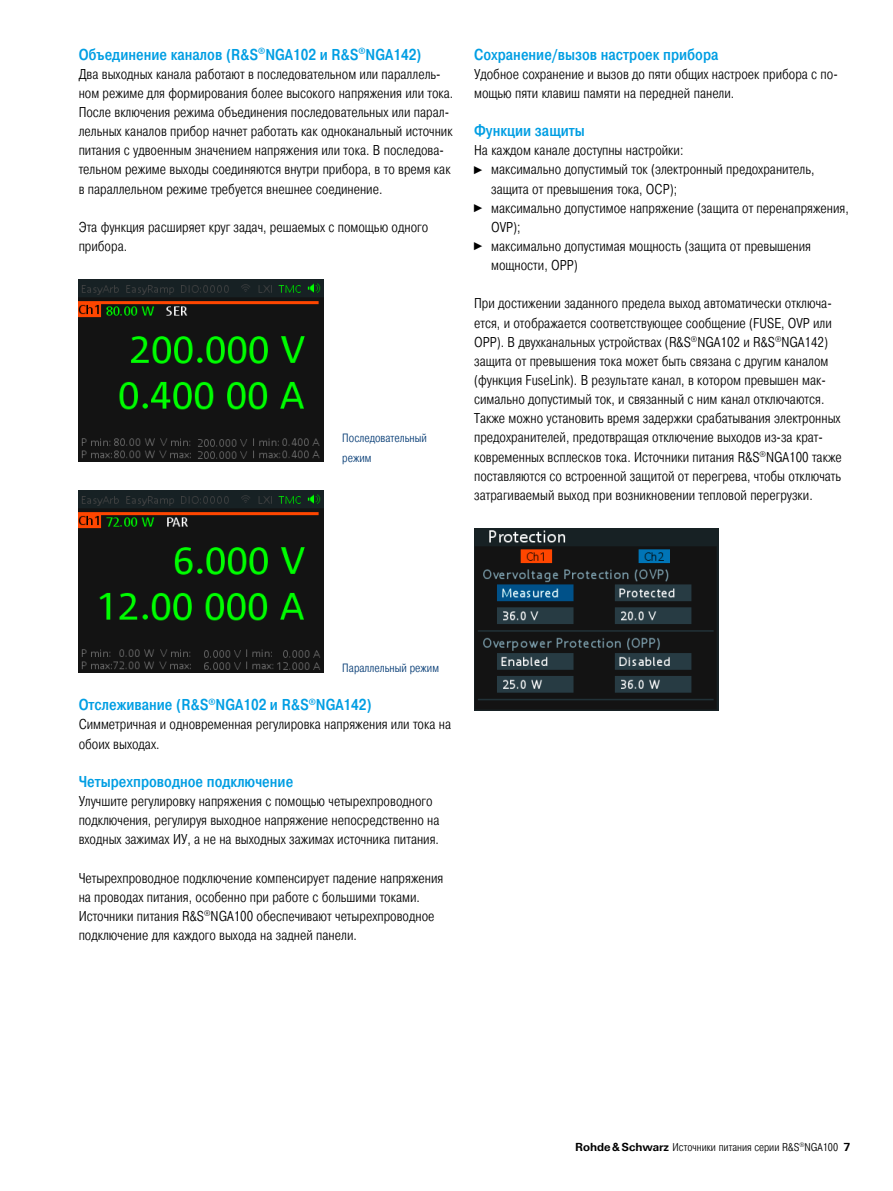
<style>
.page{position:relative;width:893px;height:1191px;background:#fff}
.page>*{position:absolute;margin:0;border:0;box-sizing:border-box;transform-origin:0 0}
.t1{font:500 15.75px "Pragmatica Cond";color:#009ee3}
.t2{font:300 14.25px/19.2px "Pragmatica Cond";color:#000}
.t3{font:300 12px/19.2px "Pragmatica Cond";color:#003872}
.t4{font:300 11.25px "Pragmatica Cond";color:#000}
.s1{font-family:"Arial Narrow";font-weight:400;font-size:11.4px}
.s2{font-family:"Linotype Univers 630";font-weight:700}
</style>
<div class="page">
<img style="left:474px;top:528px;width:245px;height:182px">
<img style="left:79px;top:280px;width:244px;height:181px">
<img style="left:79px;top:490px;width:244px;height:182px">
<p class="t1" style="left:79px;top:45px;width:344px">Объединение каналов (R&amp;S<sup>®</sup>NGA102 и R&amp;S<sup>®</sup>NGA142)</p>
<p class="t2" style="left:79px;top:64px;width:376px">Два выходных канала работают в последовательном или параллель&shy;ном режиме для формирования более высокого напряжения или тока.<br>После включения режима объединения последовательных или парал&shy;лельных каналов прибор начнет работать как одноканальный источник питания с удвоенным значением напряжения или тока. В последова&shy;тельном режиме выходы соединяются внутри прибора, в то время как в параллельном режиме требуется внешнее соединение.</p>
<p class="t2" style="left:79px;top:217px;width:351px">Эта функция расширяет круг задач, решаемых с помощью одного прибора.</p>
<p class="t3" style="left:342px;top:429px;width:86px">Последовательный режим</p>
<p class="t1" style="left:474px;top:45px;width:246px">Сохранение/вызов настроек прибора</p>
<p class="t2" style="left:474px;top:64px;width:365px">Удобное сохранение и вызов до пяти общих настроек прибора с по&shy;мощью пяти клавиш памяти на передней панели.</p>
<p class="t1" style="left:474px;top:121px;width:112px">Функции защиты</p>
<p class="t2" style="left:474px;top:141px;width:211px">На каждом канале доступны настройки:</p>
<p class="t2" style="left:474px;top:160px;width:342px"><span class="s1">►</span> максимально допустимый ток (электронный предохранитель,</p>
<p class="t2" style="left:491px;top:179px;width:187px">защита от превышения тока, OCP);</p>
<p class="t2" style="left:474px;top:198px;width:376px"><span class="s1">►</span> максимально допустимое напряжение (защита от перенапряжения,</p>
<p class="t2" style="left:491px;top:217px;width:31px">OVP);</p>
<p class="t2" style="left:474px;top:237px;width:338px"><span class="s1">►</span> максимально допустимая мощность (защита от превышения</p>
<p class="t2" style="left:491px;top:256px;width:88px">мощности, OPP)</p>
<p class="t2" style="left:474px;top:294px;width:369px">При достижении заданного предела выход автоматически отключа&shy;ется, и отображается соответствующее сообщение (FUSE, OVP или OPP). В двухканальных устройствах (R&amp;S<sup>®</sup>NGA102 и R&amp;S<sup>®</sup>NGA142) защита от превышения тока может быть связана с другим каналом (функция FuseLink). В результате канал, в котором превышен мак&shy;симально допустимый ток, и связанный с ним канал отключаются.<br>Также можно установить время задержки срабатывания электронных предохранителей, предотвращая отключение выходов из-за крат&shy;ковременных всплесков тока. Источники питания R&amp;S<sup>®</sup>NGA100 также поставляются со встроенной защитой от перегрева, чтобы отключать затрагиваемый выход при возникновении тепловой перегрузки.</p>
<p class="t3" style="left:342px;top:658px;width:98px">Параллельный режим</p>
<p class="t1" style="left:79px;top:695px;width:295px">Отслеживание (R&amp;S<sup>®</sup>NGA102 и R&amp;S<sup>®</sup>NGA142)</p>
<p class="t2" style="left:79px;top:715px;width:374px">Симметричная и одновременная регулировка напряжения или тока на обоих выходах.</p>
<p class="t1" style="left:79px;top:772px;width:216px">Четырехпроводное подключение</p>
<p class="t2" style="left:79px;top:791px;width:362px">Улучшите регулировку напряжения с помощью четырехпроводного подключения, регулируя выходное напряжение непосредственно на входных зажимах ИУ, а не на выходных зажимах источника питания.</p>
<p class="t2" style="left:79px;top:868px;width:366px">Четырехпроводное подключение компенсирует падение напряжения на проводах питания, особенно при работе с большими токами.<br>Источники питания R&amp;S<sup>®</sup>NGA100 обеспечивают четырехпроводное подключение для каждого выхода на задней панели.</p>
<p class="t4" style="left:575px;top:1140px;width:277px"><span class="s2">Rohde&amp;Schwarz</span> Источники питания серии R&amp;S<sup>®</sup>NGA100 <span class="s2">7</span></p>
</div>
